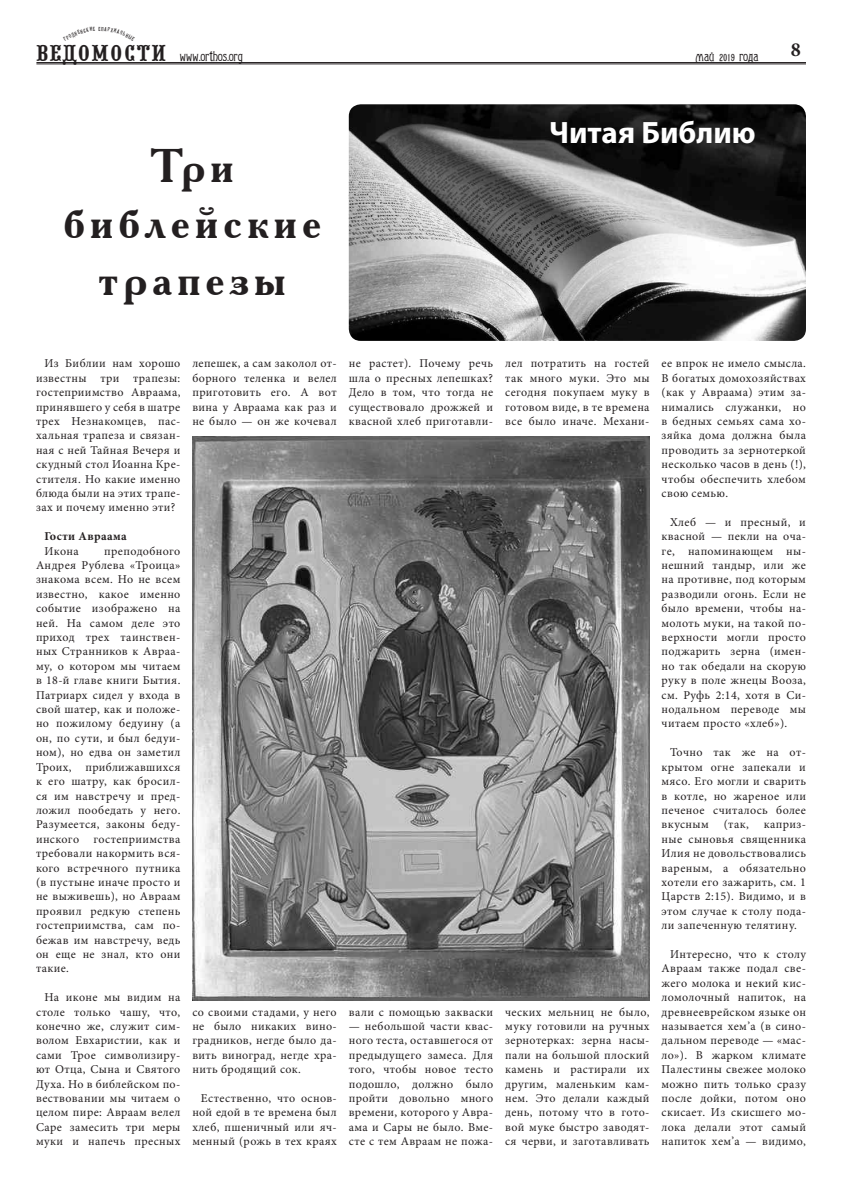
<style>
.page{position:relative;width:842px;height:1191px;background:#fff}
.page>*{position:absolute;margin:0;border:0;box-sizing:border-box;transform-origin:0 0}
.t1{font:700 47px/56.4px "Academy TT";letter-spacing:.1em;color:#231f20;text-align:center}
.t2{font:700 31px "Myriad Pro";color:#fff}
.t3{font:22.4px "a Presentum";letter-spacing:.07em;color:#231f20;scale:.87 1}
.t4{font:700 20px "Minion Pro";color:#231f20}
.основной_текст{font:12px/14.4px "Minion Pro";letter-spacing:.03em;color:#231f20;text-align:justify}
.основной_текст-2{font:700 12px "Minion Pro";letter-spacing:.03em;color:#231f20}
.t5{font:10.2px "Arkhive";color:#231f20}
.s1{font-family:"Victoriana"}
</style>
<div class="page">
<hr style="left:36px;top:62px;width:770px;height:1px;background:#231f20">
<hr style="left:36px;top:63px;width:770px;height:1px;background:#231f20">
<img style="left:349px;top:104px;width:457px;height:237px">
<img style="left:192px;top:436px;width:458px;height:564px">
<h3 class="t3" style="left:36px;top:42px;width:151px">ВЕДОМОСТИ</h3>
<p class="t5" style="left:180px;top:50px;width:65px">www.orthos.org</p>
<p class="t5" style="left:696px;top:49px;width:64px">май <span class="s1">2019</span> года</p>
<p class="t2" style="left:549px;top:113px;width:208px">Читая Библию</p>
<p class="t1" style="left:64px;top:137px;width:259px">Три библейские трапезы</p>
<h3 class="t4" style="left:791px;top:35px;width:11px">8</h3>
<p class="основной_текст" style="left:36px;top:356px;width:146px;text-indent:9px">Из Библии нам хорошо известны три трапезы: гостеприимство Авраама, принявшего у себя в шатре трех Незнакомцев, пас&shy;хальная трапеза и связан&shy;ная с ней Тайная Вечеря и скудный стол Иоанна Кре&shy;стителя. Но какие именно блюда были на этих трапе&shy;зах и почему именно эти?</p>
<p class="основной_текст-2" style="left:45px;top:528px;width:84px">Гости Авраама</p>
<p class="основной_текст" style="left:45px;top:543px;width:36px">Икона</p>
<p class="основной_текст" style="left:36px;top:543px;width:146px;text-indent:68px">преподобного Андрея Рублева «Троица» знакома всем. Но не всем известно, какое именно событие изображено на ней. На самом деле это приход трех таинствен&shy;ных Странников к Авраа&shy;му, о котором мы читаем в 18-й главе книги Бытия.<br>Патриарх сидел у входа в свой шатер, как и положе&shy;но пожилому бедуину (а он, по сути, и был бедуи&shy;ном), но едва он заметил Троих, приближавшихся к его шатру, как бросил&shy;ся им навстречу и пред&shy;ложил пообедать у него.<br>Разумеется, законы беду&shy;инского гостеприимства требовали накормить вся&shy;кого встречного путника (в пустыне иначе просто и не выживешь), но Авраам проявил редкую степень гостеприимства, сам по&shy;бежав им навстречу, ведь он еще не знал, кто они такие.</p>
<p class="основной_текст" style="left:36px;top:990px;width:146px;text-indent:9px">На иконе мы видим на столе только чашу, что, конечно же, служит сим&shy;волом Евхаристии, как и сами Трое символизиру&shy;ют Отца, Сына и Святого Духа. Но в библейском по&shy;вествовании мы читаем о целом пире: Авраам велел Саре замесить три меры муки и напечь пресных</p>
<p class="основной_текст" style="left:192px;top:356px;width:146px">лепешек, а сам заколол от&shy;борного теленка и велел приготовить его. А вот вина у Авраама как раз и не было — он же кочевал</p>
<p class="основной_текст" style="left:192px;top:1004px;width:146px">со своими стадами, у него не было никаких вино&shy;градников, негде было да&shy;вить виноград, негде хра&shy;нить бродящий сок.</p>
<p class="основной_текст" style="left:192px;top:1091px;width:146px;text-indent:9px">Естественно, что основ&shy;ной едой в те времена был хлеб, пшеничный или яч&shy;менный (рожь в тех краях</p>
<p class="основной_текст" style="left:349px;top:356px;width:146px">не растет). Почему речь шла о пресных лепешках?<br>Дело в том, что тогда не существовало дрожжей и квасной хлеб приготавли-</p>
<p class="основной_текст" style="left:349px;top:1004px;width:146px">вали с помощью закваски</p>
<p class="основной_текст" style="left:349px;top:1019px;width:146px">— небольшой части квас&shy;ного теста, оставшегося от предыдущего замеса. Для того, чтобы новое тесто подошло, должно было пройти довольно много времени, которого у Авра&shy;ама и Сары не было. Вме&shy;сте с тем Авраам не пожа-</p>
<p class="основной_текст" style="left:505px;top:356px;width:146px">лел потратить на гостей так много муки. Это мы сегодня покупаем муку в готовом виде, в те времена все было иначе. Механи-</p>
<p class="основной_текст" style="left:505px;top:1004px;width:146px">ческих мельниц не было, муку готовили на ручных зернотерках: зерна насы&shy;пали на большой плоский камень и растирали их другим, маленьким кам&shy;нем. Это делали каждый день, потому что в гото&shy;вой муке быстро заводят&shy;ся черви, и заготавливать</p>
<p class="основной_текст" style="left:662px;top:356px;width:146px">ее впрок не имело смысла.<br>В богатых домохозяйствах (как у Авраама) этим за&shy;нимались служанки, но в бедных семьях сама хо&shy;зяйка дома должна была проводить за зернотеркой несколько часов в день (!), чтобы обеспечить хлебом свою семью.</p>
<p class="основной_текст" style="left:662px;top:515px;width:146px;text-indent:9px">Хлеб — и пресный, и квасной — пекли на оча&shy;ге, напоминающем ны&shy;нешний тандыр, или же на противне, под которым разводили огонь. Если не было времени, чтобы на&shy;молоть муки, на такой по&shy;верхности могли просто поджарить зерна (имен&shy;но так обедали на скорую руку в поле жнецы Вооза, см. Руфь 2:14, хотя в Си&shy;нодальном переводе мы читаем просто «хлеб»).</p>
<p class="основной_текст" style="left:662px;top:745px;width:146px;text-indent:9px">Точно так же на от&shy;крытом огне запекали и мясо. Его могли и сварить в котле, но жареное или печеное считалось более вкусным (так, каприз&shy;ные сыновья священника Илия не довольствовались вареным, а обязательно хотели его зажарить, см. 1<br>Царств 2:15). Видимо, и в этом случае к столу пода&shy;ли запеченную телятину.</p>
<p class="основной_текст" style="left:662px;top:947px;width:146px;text-indent:9px">Интересно, что к столу Авраам также подал све&shy;жего молока и некий кис&shy;ломолочный напиток, на древнееврейском языке он называется хем’а (в сино&shy;дальном переводе — «мас&shy;ло»). В жарком климате Палестины свежее молоко можно пить только сразу после дойки, потом оно скисает. Из скисшего мо&shy;лока делали этот самый напиток хем’а — видимо,</p>
</div>
